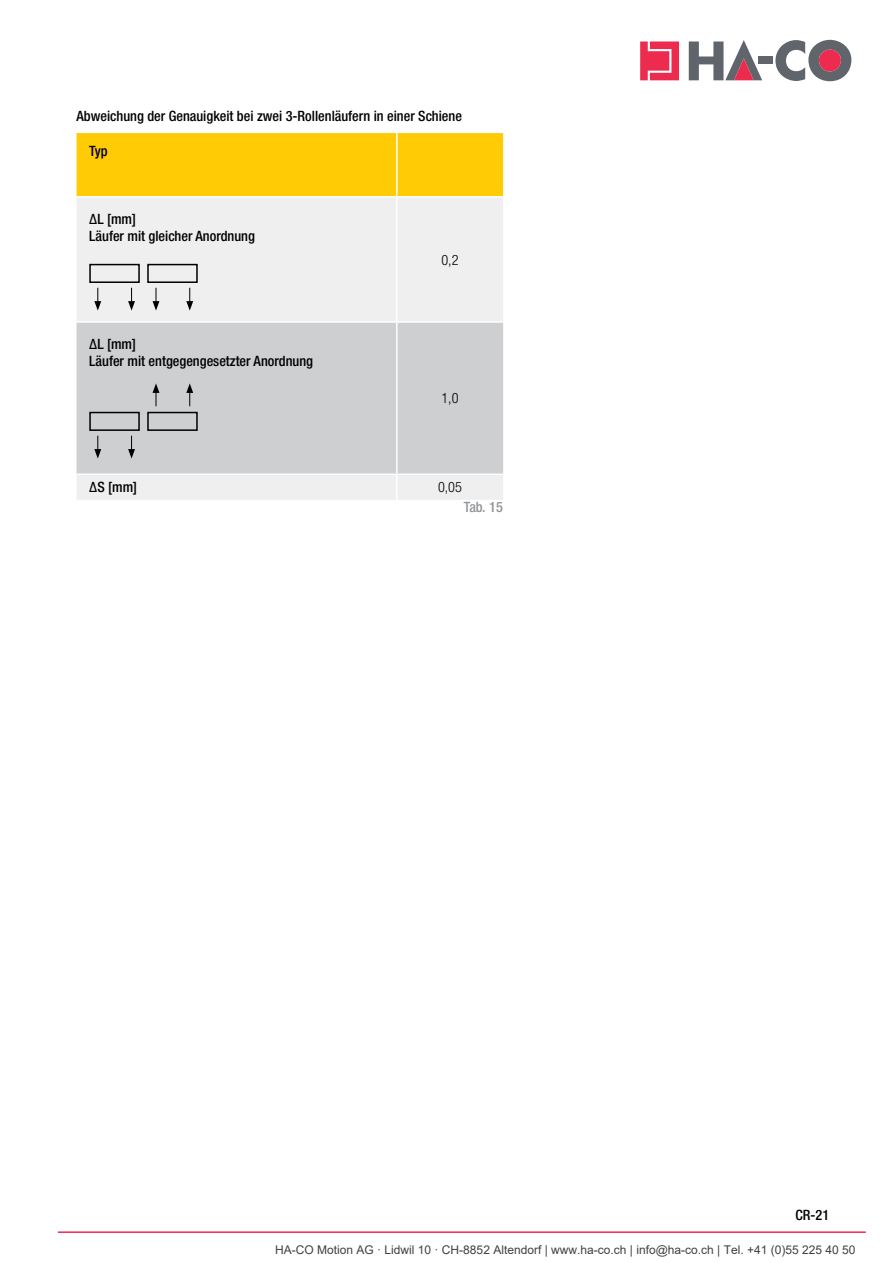
<style>
.page{position:relative;width:893px;height:1263px;background:#fff}
.page>*{position:absolute;margin:0;border:0;box-sizing:border-box;transform-origin:0 0}
.t1{font:500 condensed 14.25px/17.1px "Helvetica Neue LT Std";color:#000}
.t2{font:300 condensed 14.25px "Helvetica Neue LT Std";color:#000}
.t3{font:500 condensed 14.25px "Helvetica Neue LT Std";color:#939598}
.t4{font:12px "Arial";color:#404040}
</style>
<div class="page">
<div style="left:77px;top:133px;width:426px;height:63px;background:#ffcb05"></div>
<div style="left:77px;top:198px;width:426px;height:302px;background:#efeff0"></div>
<div style="left:77px;top:323px;width:426px;height:150px;background:#cdcfd0"></div>
<hr style="left:396px;top:133px;width:2px;height:63px;background:#fff">
<hr style="left:396px;top:198px;width:2px;height:123px;background:#fff">
<hr style="left:396px;top:323px;width:2px;height:150px;background:#fff">
<hr style="left:396px;top:475px;width:2px;height:25px;background:#fff">
<hr style="left:77px;top:321px;width:320px;height:2px;background:#fff">
<hr style="left:397px;top:321px;width:106px;height:2px;background:#fff">
<hr style="left:77px;top:473px;width:320px;height:2px;background:#fff">
<hr style="left:397px;top:473px;width:106px;height:2px;background:#fff">
<div style="left:89px;top:264px;width:51px;height:19px;border:2px solid #000"></div>
<div style="left:147px;top:264px;width:51px;height:19px;border:2px solid #000"></div>
<svg style="left:94px;top:288px;width:7px;height:23px"></svg>
<svg style="left:128px;top:288px;width:7px;height:23px"></svg>
<svg style="left:153px;top:288px;width:6px;height:23px"></svg>
<svg style="left:186px;top:288px;width:7px;height:23px"></svg>
<div style="left:89px;top:412px;width:51px;height:19px;border:2px solid #000"></div>
<div style="left:147px;top:412px;width:51px;height:19px;border:2px solid #000"></div>
<svg style="left:94px;top:436px;width:7px;height:23px"></svg>
<svg style="left:128px;top:436px;width:7px;height:23px"></svg>
<svg style="left:153px;top:383px;width:6px;height:23px"></svg>
<svg style="left:186px;top:383px;width:7px;height:23px"></svg>
<svg style="left:640px;top:41px;width:39px;height:39px;background:#ef4765"></svg>
<svg style="left:689px;top:40px;width:73px;height:40px"></svg>
<div style="left:758px;top:57px;width:14px;height:7px;background:#60656c"></div>
<svg style="left:775px;top:40px;width:76px;height:41px"></svg>
<div style="left:819px;top:50px;width:22px;height:21px;background:#ed2b4e;border-radius:50%"></div>
<hr style="left:58px;top:1231px;width:808px;height:2px;background:#ed2b4e">
<p class="t1" style="left:77px;top:107px;width:387px">Abweichung der Genauigkeit bei zwei 3-Rollenläufern in einer Schiene</p>
<p class="t1" style="left:89px;top:142px;width:20px">Typ</p>
<p class="t1" style="left:89px;top:210px;width:167px">ΔL [mm]<br>Läufer mit gleicher Anordnung</p>
<p class="t1" style="left:89px;top:335px;width:225px">ΔL [mm]<br>Läufer mit entgegengesetzter Anordnung</p>
<p class="t2" style="left:441px;top:251px;width:19px">0,2</p>
<p class="t2" style="left:441px;top:390px;width:19px">1,0</p>
<p class="t1" style="left:89px;top:478px;width:49px">ΔS [mm]</p>
<p class="t2" style="left:438px;top:479px;width:25px">0,05</p>
<p class="t3" style="left:464px;top:498px;width:40px">Tab. 15</p>
<p class="t1" style="left:795px;top:1206px;width:35px">CR-21</p>
<p class="t4" style="left:275px;top:1242px;width:582px">HA-CO Motion AG · Lidwil 10 · CH-8852 Altendorf | www.ha-co.ch | info@ha-co.ch | Tel. +41 (0)55 225 40 50</p>
</div>
